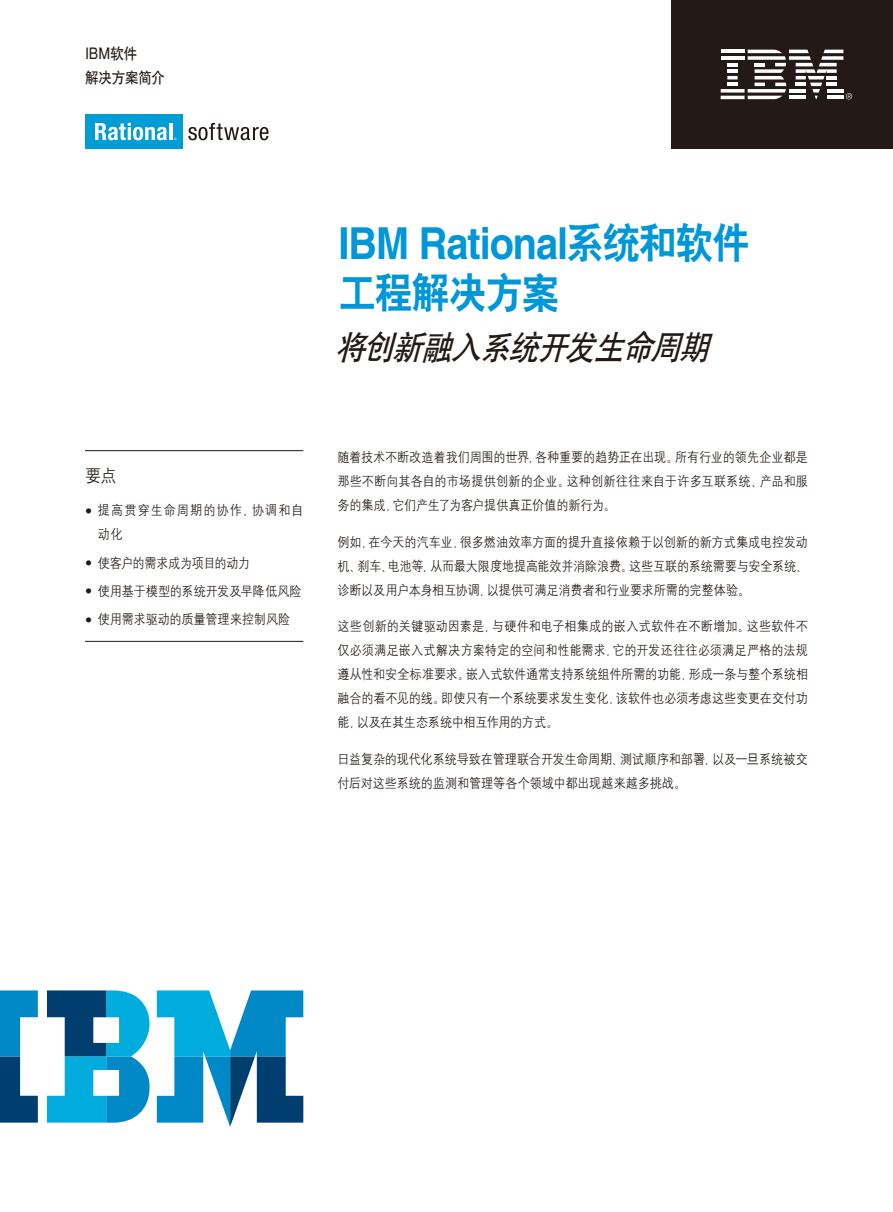
<style>
.page{position:relative;width:893px;height:1212px;background:#fff}
.page>*{position:absolute;margin:0;border:0;box-sizing:border-box;transform-origin:0 0}
.t1{font:700 44.1px "Helvetica";letter-spacing:-.025em;color:#0097da;scale:.9 1}
.t2{font:42px "H Yb 2 gj";letter-spacing:-.03em;color:#0097da;scale:.9 1}
.t3{font:italic 33px "H Yb 1 gj";color:#231916;scale:.9 1}
.t4{font:18px "H Yg 2 gj";color:#231916;scale:.9 1}
.t5{font:15.75px "Helvetica";color:#231916;scale:.9 1}
.t6{font:15px "H Yb 1 gj";letter-spacing:-.015em;color:#231916;scale:.9 1}
.t7{font:13.5px/24px "H Yg 2 gj";letter-spacing:-.01em;color:#231916;text-align:justify;scale:.9 1}
.t8{font:13.5px/24px "H Yg 2 gj";letter-spacing:.085em;color:#231916;scale:.9 1}
.t9{font:13.5px "H Yg 2 gj";letter-spacing:-.03em;color:#231916;scale:.9 1}
.s1{font-family:"H Yb 1 gj";font-size:15px}
.s2{font-family:"H Yb 2 gj";font-weight:400;font-size:42px}
.s3{font-family:"Helvetica";font-weight:300;font-size:14.1px}
</style>
<div class="page">
<svg style="left:0;top:990px;width:38px;height:132px"></svg>
<svg style="left:157px;top:990px;width:146px;height:137px"></svg>
<svg style="left:47px;top:990px;width:103px;height:132px"></svg>
<hr style="left:85px;top:450px;width:218px;height:1px;background:#231916">
<hr style="left:85px;top:641px;width:218px;height:1px;background:#231916">
<div style="left:671px;top:0;width:222px;height:149px;background:#231916"></div>
<svg style="left:721px;top:50px;width:131px;height:49px"></svg>
<hr style="left:789px;top:96px;width:17px;height:3px;background:#fff">
<hr style="left:721px;top:96px;width:23px;height:3px;background:#fff">
<svg style="left:188px;top:123px;width:80px;height:17px"></svg>
<div style="left:85px;top:115px;width:98px;height:34px;background:#009cd5"></div>
<svg style="left:95px;top:123px;width:72px;height:17px"></svg>
<hr style="left:169px;top:123px;width:3px;height:17px;background:#fff">
<p class="t5" style="left:85px;top:44px;width:59px">IBM<span class="s1">软件</span></p>
<p class="t6" style="left:85px;top:70px;width:90px">解决方案简介</p>
<h1 class="t1" style="left:338px;top:217px;width:459px">IBM Rational<span class="s2">系统和软件</span></h1>
<h2 class="t2" style="left:338px;top:272px;width:247px">工程解决方案</h2>
<h3 class="t3" style="left:336px;top:330px;width:426px">将创新融入系统开发生命周期</h3>
<h3 class="t4" style="left:85px;top:467px;width:37px">要点</h3>
<p class="t8" style="left:98px;top:498px;width:230px;text-indent:-13px"><span class="s3">•</span> 提高贯穿生命周期的协作、协调和自动化</p>
<p class="t9" style="left:85px;top:556px;width:185px"><span class="s3">•</span> 使客户的需求成为项目的动力</p>
<p class="t7" style="left:85px;top:579px;width:242px"><span class="s3">•</span> 使用基于模型的系统开发及早降低风险</p>
<p class="t7" style="left:85px;top:607px;width:230px"><span class="s3">•</span> 使用需求驱动的质量管理来控制风险</p>
<p class="t7" style="left:337px;top:445px;width:524px">随着技术不断改造着我们周围的世界，各种重要的趋势正在出现。所有行业的领先企业都是那些不断向其各自的市场提供创新的企业。这种创新往往来自于许多互联系统、产品和服务的集成，它们产生了为客户提供真正价值的新行为。</p>
<p class="t7" style="left:337px;top:530px;width:524px">例如，在今天的汽车业，很多燃油效率方面的提升直接依赖于以创新的新方式集成电控发动机、刹车、电池等，从而最大限度地提高能效并消除浪费。这些互联的系统需要与安全系统、诊断以及用户本身相互协调，以提供可满足消费者和行业要求所需的完整体验。</p>
<p class="t7" style="left:337px;top:614px;width:524px">这些创新的关键驱动因素是，与硬件和电子相集成的嵌入式软件在不断增加。这些软件不仅必须满足嵌入式解决方案特定的空间和性能需求，它的开发还往往必须满足严格的法规遵从性和安全标准要求。嵌入式软件通常支持系统组件所需的功能，形成一条与整个系统相融合的看不见的线。即使只有一个系统要求发生变化，该软件也必须考虑这些变更在交付功能，以及在其生态系统中相互作用的方式。</p>
<p class="t7" style="left:337px;top:747px;width:524px">日益复杂的现代化系统导致在管理联合开发生命周期、测试顺序和部署，以及一旦系统被交付后对这些系统的监测和管理等各个领域中都出现越来越多挑战。</p>
</div>
